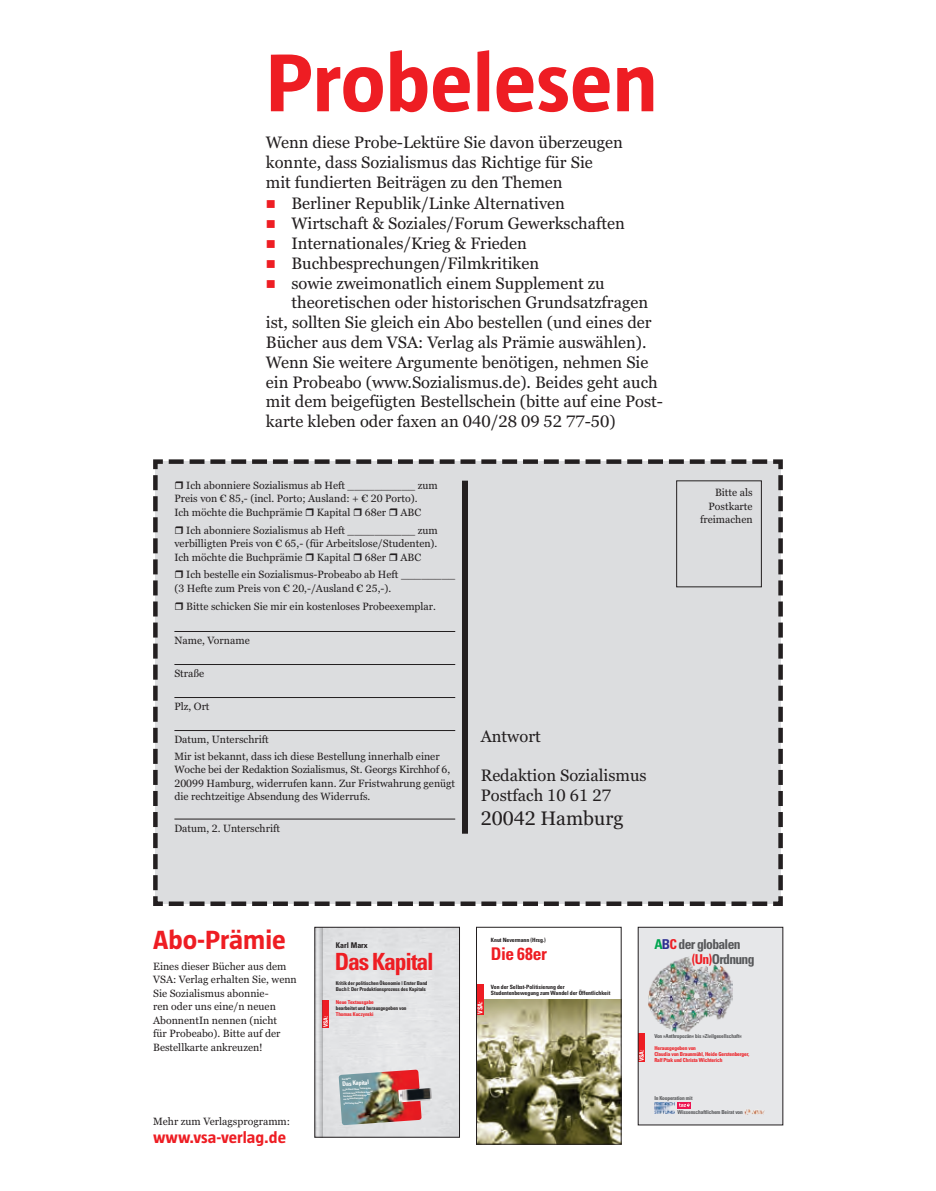
<style>
.page{position:relative;width:936px;height:1191px;background:#fff}
.page>*{position:absolute;margin:0;border:0;box-sizing:border-box;transform-origin:0 0}
.t1{font:700 84px "Taz 3";color:#ee1d23;scale:1.06 1}
.t2{font:700 27px "Taz 3";color:#ee1d23;scale:1.06 1}
.t3{font:700 condensed 23.7px "Univers";letter-spacing:-.05em;color:#ee1d23}
.t4{font:19.5px "Georgia Pro";color:#231f20}
.t5{font:700 condensed 17.55px "Univers";letter-spacing:-.03em;color:#ee1d23}
.t6{font:16.5px/19.8px "Georgia Pro";color:#231f20}
.t7{font:700 16.5px "Taz 3";color:#ee1d23;scale:1.06 1}
.t8{font:700 condensed 13.65px/15px "Univers";letter-spacing:-.05em;color:#57585a}
.t9{font:10.5px/13.5px "Georgia Pro";color:#231f20}
.t10{font:700 condensed 7.95px "Univers";color:#231f20}
.t11{font:700 condensed 6.6px "Univers";color:#fff}
.t12{font:700 condensed 6.3px "Univers";color:#fff}
.t13{font:700 condensed 6.15px "Univers";color:#fff}
.t14{font:700 condensed 5.85px/6.1px "Univers";letter-spacing:-.01em;color:#231f20}
.t15{font:700 condensed 5.85px "Univers";color:#fff}
.t16{font:700 condensed 5.4px/6.1px "Univers";letter-spacing:-.025em;color:#ee1d23}
.t17{font:700 condensed 5.4px "Univers";letter-spacing:-.025em;color:#57585a}
.t18{font:700 condensed 5.25px/6.3px "Univers";letter-spacing:-.02em;color:#231f20}
.t19{font:700 condensed 5.25px "Univers";letter-spacing:-.02em;color:#ee1d23}
.t20{font:700 condensed 2.25px/3.8px "Univers";color:#fff}
.s1{color:#ee1d23}
.s2{color:#00a54f}
.s3{color:#2e3092}
</style>
<div class="page">
<div style="left:153px;top:459px;width:630px;height:447px;background:#dcdddf"></div>
<hr style="left:174px;top:631px;width:281px;height:1px;background:#231f20">
<hr style="left:174px;top:664px;width:281px;height:1px;background:#231f20">
<hr style="left:174px;top:697px;width:281px;height:1px;background:#231f20">
<hr style="left:174px;top:730px;width:281px;height:1px;background:#231f20">
<hr style="left:174px;top:819px;width:281px;height:1px;background:#231f20">
<div style="left:462px;top:480px;width:6px;height:353px;background:#231f20"></div>
<div style="left:316px;top:929px;width:142px;height:206px;background:#e2e3e5"></div>
<div style="left:322px;top:1000px;width:7px;height:28px;background:#ee1d23"></div>
<svg style="left:317px;top:929px;width:5px;height:206px"></svg>
<img style="left:338px;top:1069px;width:83px;height:56px">
<img style="left:398px;top:1087px;width:34px;height:15px">
<div style="left:314px;top:927px;width:146px;height:210px;border:1px solid #231f20"></div>
<div style="left:638px;top:927px;width:144px;height:198px;background:#e6e7e9"></div>
<img style="left:744px;top:1109px;width:20px;height:6px">
<div style="left:638px;top:1033px;width:7px;height:29px;background:#ee1d23"></div>
<svg style="left:677px;top:1102px;width:14px;height:6px"></svg>
<svg style="left:679px;top:1103px;width:10px;height:4px"></svg>
<img style="left:654px;top:1102px;width:20px;height:11px">
<img style="left:648px;top:957px;width:84px;height:76px">
<img style="left:478px;top:999px;width:141px;height:143px">
<div style="left:476px;top:984px;width:7px;height:31px;background:#ee1d23"></div>
<div style="left:476px;top:927px;width:145px;height:217px;border:1px solid #231f20"></div>
<svg style="left:175px;top:481px;width:8px;height:8px"></svg>
<svg style="left:306px;top:508px;width:7px;height:8px"></svg>
<svg style="left:354px;top:508px;width:7px;height:8px"></svg>
<svg style="left:389px;top:508px;width:8px;height:8px"></svg>
<svg style="left:175px;top:526px;width:8px;height:7px"></svg>
<svg style="left:306px;top:553px;width:7px;height:7px"></svg>
<svg style="left:354px;top:553px;width:7px;height:7px"></svg>
<svg style="left:389px;top:553px;width:8px;height:7px"></svg>
<svg style="left:175px;top:570px;width:8px;height:8px"></svg>
<svg style="left:175px;top:602px;width:8px;height:7px"></svg>
<h1 class="t1" style="left:266px;top:36px;width:371px">Probelesen</h1>
<h3 class="t6" style="left:266px;top:133px;width:358px">Wenn diese Probe-Lektüre Sie davon überzeugen konnte, dass Sozialismus das Richtige für Sie<br>mit fundierten Beiträgen zu den Themen</h3>
<h3 class="t6" style="left:266px;top:194px;width:300px"><span class="s1">■</span> Berliner Republik/Linke Alternativen</h3>
<h3 class="t6" style="left:266px;top:214px;width:360px"><span class="s1">■</span> Wirtschaft &amp; Soziales/Forum Gewerkschaften</h3>
<h3 class="t6" style="left:266px;top:234px;width:262px"><span class="s1">■</span> Internationales/Krieg &amp; Frieden</h3>
<h3 class="t6" style="left:266px;top:254px;width:275px"><span class="s1">■</span> Buchbesprechungen/Filmkritiken</h3>
<h3 class="t6" style="left:266px;top:273px;width:340px"><span class="s1">■</span> sowie zweimonatlich einem Supplement zu</h3>
<h3 class="t6" style="left:291px;top:293px;width:358px">theoretischen oder historischen Grundsatzfragen</h3>
<h3 class="t6" style="left:266px;top:313px;width:387px">ist, sollten Sie gleich ein Abo bestellen (und eines der</h3>
<h3 class="t6" style="left:266px;top:333px;width:382px">Bücher aus dem VSA: Verlag als Prämie auswählen).</h3>
<h3 class="t6" style="left:266px;top:353px;width:384px">Wenn Sie weitere Argumente benötigen, nehmen Sie</h3>
<h3 class="t6" style="left:266px;top:372px;width:393px">ein Probeabo (www.Sozialismus.de). Beides geht auch</h3>
<h3 class="t6" style="left:266px;top:392px;width:398px">mit dem beigefügten Bestellschein (bitte auf eine Post-</h3>
<h3 class="t6" style="left:266px;top:412px;width:351px">karte kleben oder faxen an 040/28 09 52 77-50)</h3>
<p class="t9" style="left:174px;top:479px;width:265px;text-indent:12px">Ich abonniere Sozialismus ab Heft __________ zum<br>Preis von € 85,- (incl. Porto; Ausland: + € 20 Porto).<br>Ich möchte die Buchprämie</p>
<p class="t9" style="left:317px;top:506px;width:35px">Kapital</p>
<p class="t9" style="left:365px;top:506px;width:23px">68er</p>
<p class="t9" style="left:186px;top:504px;width:253px;line-height:17.7px;text-indent:214px">ABC<br>Ich abonniere Sozialismus ab Heft __________ zum</p>
<p class="t9" style="left:174px;top:537px;width:264px">verbilligten Preis von € 65,- (für Arbeitslose/Studenten).<br>Ich möchte die Buchprämie</p>
<p class="t9" style="left:317px;top:550px;width:35px">Kapital</p>
<p class="t9" style="left:365px;top:550px;width:23px">68er</p>
<p class="t9" style="left:186px;top:548px;width:270px;line-height:17.7px;text-indent:214px">ABC<br>Ich bestelle ein Sozialismus-Probeabo ab Heft ________</p>
<p class="t9" style="left:186px;top:580px;width:251px;line-height:17.7px;text-indent:-12px">(3 Hefte zum Preis von € 20,-/Ausland € 25,-).<br>Bitte schicken Sie mir ein kostenloses Probeexemplar.</p>
<p class="t9" style="left:174px;top:634px;width:77px">Name, Vorname</p>
<p class="t9" style="left:174px;top:667px;width:31px">Straße</p>
<p class="t9" style="left:174px;top:700px;width:37px">Plz, Ort</p>
<p class="t9" style="left:174px;top:731px;width:267px;line-height:16.5px">Datum, Unterschrift<br>Mir ist bekannt, dass ich diese Bestellung innerhalb einer</p>
<p class="t9" style="left:174px;top:763px;width:282px">Woche bei der Redaktion Sozialismus, St. Georgs Kirchhof 6,<br>20099 Hamburg, widerrufen kann. Zur Fristwahrung genügt die rechtzeitige Absendung des Widerrufs.</p>
<p class="t9" style="left:174px;top:821px;width:107px">Datum, 2. Unterschrift</p>
<h3 class="t6" style="left:480px;top:726px;width:62px">Antwort</h3>
<h3 class="t6" style="left:480px;top:766px;width:167px">Redaktion Sozialismus<br>Postfach 10 61 27</h3>
<h3 class="t4" style="left:480px;top:806px;width:144px">20042 Hamburg</h3>
<p class="t9" style="left:700px;top:486px;width:54px;text-align:right">Bitte als<br>Postkarte freimachen</p>
<h2 class="t2" style="left:153px;top:925px;width:127px">Abo-Prämie</h2>
<p class="t9" style="left:153px;top:960px;width:145px">Eines dieser Bücher aus dem<br>VSA: Verlag erhalten Sie, wenn<br>Sie Sozialismus abonnie-<br>ren oder uns eine/n neuen<br>AbonnentIn nennen (nicht<br>für Probeabo). Bitte auf der<br>Bestellkarte ankreuzen!</p>
<p class="t9" style="left:153px;top:1114px;width:138px">Mehr zum Verlagsprogramm:</p>
<h3 class="t7" style="left:153px;top:1127px;width:127px">www.vsa-verlag.de</h3>
<p class="t15" style="left:322px;top:1027px;width:13px;rotate:-90deg">VSA:</p>
<p class="t10" style="left:336px;top:940px;width:34px">Karl Marx</p>
<p class="t18" style="left:336px;top:979px;width:93px">Kritik der politischen Ökonomie | Erster Band<br>Buch I: Der Produktionsprozess des Kapitals</p>
<p class="t19" style="left:336px;top:998px;width:40px">Neue Textausgabe</p>
<p class="t18" style="left:336px;top:1005px;width:72px">bearbeitet und herausgegeben von</p>
<p class="t19" style="left:336px;top:1011px;width:39px">Thomas Kuczynski</p>
<h3 class="t3" style="left:335px;top:946px;width:100px">Das Kapital</h3>
<p class="t20" style="left:342px;top:1077px;width:10px;rotate:-4deg">Karl Marx</p>
<p class="t12" style="left:342px;top:1080px;width:28px;rotate:-4deg">Das Kapital</p>
<p class="t20" style="left:343px;top:1088px;width:31px;rotate:-4deg">Erster Band | Neue Textausgabe mit historisch-kritischem Apparat</p>
<p class="t20" style="left:343px;top:1095px;width:28px;line-height:2.7px;rotate:-4deg">bearbeitet und herausgegeben von Thomas Kuczynski</p>
<p class="t20" style="left:344px;top:1101px;width:20px;rotate:-4deg">VSA: Verlag Hamburg</p>
<p class="t14" style="left:491px;top:937px;width:56px">Knut Nevermann (Hrsg.)</p>
<h3 class="t5" style="left:491px;top:943px;width:57px">Die 68er</h3>
<p class="t11" style="left:476px;top:1014px;width:14px;rotate:-90deg">VSA:</p>
<p class="t14" style="left:491px;top:983px;width:121px">Von der Selbst-Politisierung der<br>Studentenbewegung zum Wandel der Öffentlichkeit</p>
<h3 class="t8" style="left:691px;top:936px;width:64px;text-indent:-37px"><span class="s2">A</span><span class="s3">B</span><span class="s1">C</span> der globalen <span class="s1">(Un)</span>Ordnung</h3>
<p class="t13" style="left:637px;top:1061px;width:13px;rotate:-90deg">VSA:</p>
<p class="t17" style="left:654px;top:1032px;width:89px">Von »Anthropozän« bis »Zivilgesellschaft«</p>
<p class="t16" style="left:654px;top:1045px;width:96px">Herausgegeben von<br>Claudia von Braunmühl, Heide Gerstenberger,<br>Ralf Ptak und Christa Wichterich</p>
<p class="t17" style="left:654px;top:1095px;width:40px">In Kooperation mit</p>
<p class="t17" style="left:677px;top:1108px;width:67px">Wissenschaftlichem Beirat von</p>
</div>
